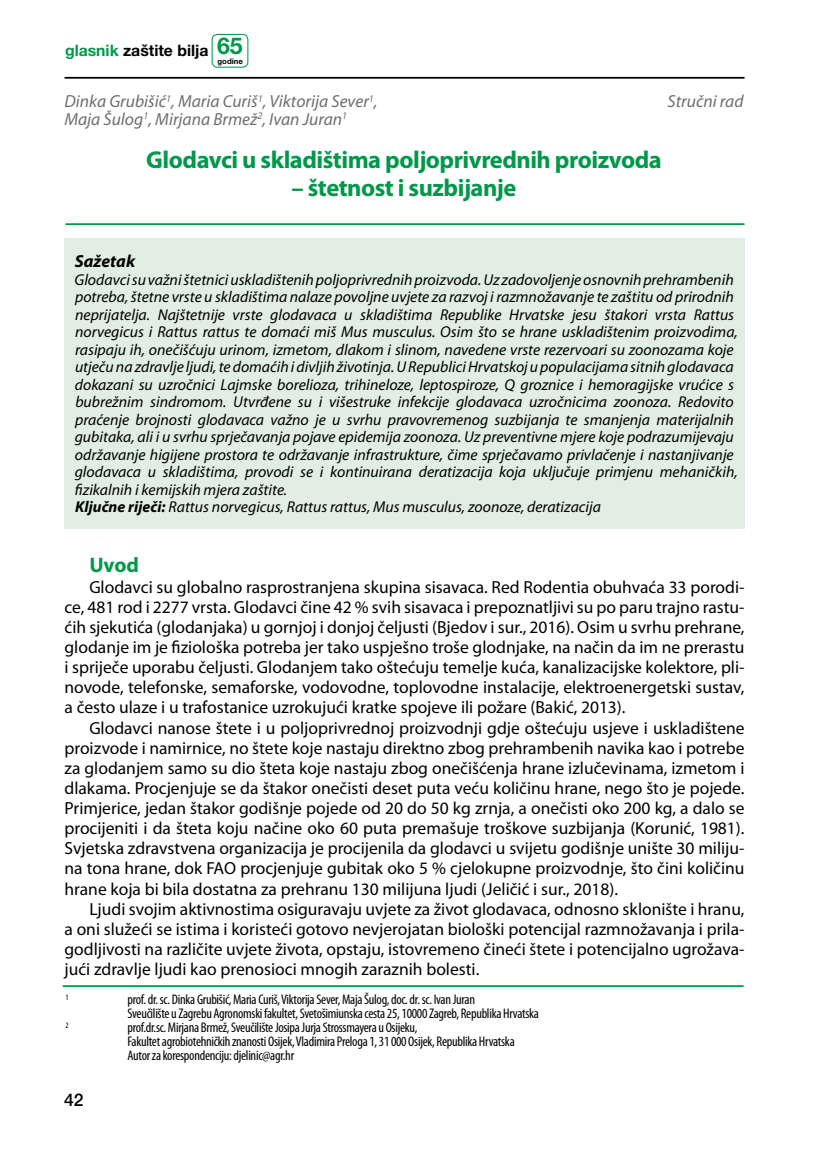
<style>
.page{position:relative;width:819px;height:1166px;background:#fff}
.page>*{position:absolute;margin:0;border:0;box-sizing:border-box;transform-origin:0 0}
.t1{font:700 24.5px "Myriad Pro";letter-spacing:-.02em;color:#00984a}
.t2{font:700 21px "Myriad Pro";color:#00984a}
.t3{font:17.5px/20.1px "Myriad Pro";color:#000;text-align:justify}
.t4{font:italic 17.5px "Myriad Pro";color:#6d6e71}
.t5{font:italic 700 17.5px "Myriad Pro";color:#000}
.t6{font:500 17.5px "Helvetica Neue LT Pro";color:#000}
.t7{font:italic 15.75px/17.5px "Myriad Pro";color:#000}
.t8{font:700 15.75px "Helvetica Neue LT Pro";color:#000}
.t9{font:condensed 14px/14px "Myriad Pro";letter-spacing:-.02em;color:#000}
.t10{font:condensed 8.22px "Myriad Pro";color:#000}
.t11{font:700 7.7px "Helvetica Neue LT Pro";color:#000}
.s1{color:#00984a}
.s2{font-size:23.1px;color:#00984a}
.s3{font-weight:700}
</style>
<div class="page">
<hr style="left:64px;top:77px;width:680px;height:2px;background:#000">
<div style="left:211px;top:34px;width:37px;height:34px;border:1px solid #00984a;border-radius:5px"></div>
<hr style="left:65px;top:223px;width:679px;height:2px;background:#00984a">
<div style="left:64px;top:238px;width:680px;height:290px;background:#e0eee4"></div>
<hr style="left:63px;top:985px;width:680px;height:2px;background:#00984a">
<p class="t8" style="left:65px;top:41px;width:179px"><span class="s1">glasnik</span> zaštite bilja <span class="s2">65</span></p>
<p class="t11" style="left:217px;top:56px;width:27px">godine</p>
<p class="t4" style="left:64px;top:91px;width:314px">Dinka Grubišić<sup>1</sup>, Maria Curiš<sup>1</sup>, Viktorija Sever<sup>1</sup>,</p>
<p class="t4" style="left:667px;top:91px;width:77px">Stručni rad</p>
<p class="t4" style="left:64px;top:108px;width:284px">Maja Šulog<sup>1</sup>, Mirjana Brmež<sup>2</sup>, Ivan Juran<sup>1</sup></p>
<h1 class="t1" style="left:146px;top:144px;width:517px">Glodavci u skladištima poljoprivrednih proizvoda</h1>
<h1 class="t1" style="left:291px;top:172px;width:226px">– štetnost i suzbijanje</h1>
<p class="t5" style="left:75px;top:250px;width:62px">Sažetak</p>
<p class="t7" style="left:75px;top:270px;width:664px">Glodavci su važni štetnici uskladištenih poljoprivrednih proizvoda. Uz zadovoljenje osnovnih prehrambenih potreba, štetne vrste u skladištima nalaze povoljne uvjete za razvoj i razmnožavanje te zaštitu od prirodnih neprijatelja. Najštetnije vrste glodavaca u skladištima Republike Hrvatske jesu štakori vrsta Rattus norvegicus i Rattus rattus te domaći miš Mus musculus. Osim što se hrane uskladištenim proizvodima, rasipaju ih, onečišćuju urinom, izmetom, dlakom i slinom, navedene vrste rezervoari su zoonozama koje utječu na zdravlje ljudi, te domaćih i divljih životinja. U Republici Hrvatskoj u populacijama sitnih glodavaca dokazani su uzročnici Lajmske borelioza, trihineloze, leptospiroze, Q groznice i hemoragijske vrućice s bubrežnim sindromom. Utvrđene su i višestruke infekcije glodavaca uzročnicima zoonoza. Redovito praćenje brojnosti glodavaca važno je u svrhu pravovremenog suzbijanja te smanjenja materijalnih gubitaka, ali i u svrhu sprječavanja pojave epidemija zoonoza. Uz preventivne mjere koje podrazumijevaju održavanje higijene prostora te održavanje infrastrukture, čime sprječavamo privlačenje i nastanjivanje glodavaca u skladištima, provodi se i kontinuirana deratizacija koja uključuje primjenu mehaničkih, fizikalnih i kemijskih mjera zaštite.<br><span class="s3">Ključne riječi:</span> Rattus norvegicus, Rattus rattus, Mus musculus, zoonoze, deratizacija</p>
<p class="t2" style="left:89px;top:552px;width:51px">Uvod</p>
<p class="t3" style="left:64px;top:576px;width:681px;text-indent:25px">Glodavci su globalno rasprostranjena skupina sisavaca. Red Rodentia obuhvaća 33 porodi&shy;ce, 481 rod i 2277 vrsta. Glodavci čine 42 % svih sisavaca i prepoznatljivi su po paru trajno rastu&shy;ćih sjekutića (glodanjaka) u gornjoj i donjoj čeljusti (Bjedov i sur., 2016). Osim u svrhu prehrane, glodanje im je fiziološka potreba jer tako uspješno troše glodnjake, na način da im ne prerastu i spriječe uporabu čeljusti. Glodanjem tako oštećuju temelje kuća, kanalizacijske kolektore, pli&shy;novode, telefonske, semaforske, vodovodne, toplovodne instalacije, elektroenergetski sustav, a često ulaze i u trafostanice uzrokujući kratke spojeve ili požare (Bakić, 2013).</p>
<p class="t3" style="left:64px;top:717px;width:681px;text-indent:25px">Glodavci nanose štete i u poljoprivrednoj proizvodnji gdje oštećuju usjeve i uskladištene proizvode i namirnice, no štete koje nastaju direktno zbog prehrambenih navika kao i potrebe za glodanjem samo su dio šteta koje nastaju zbog onečišćenja hrane izlučevinama, izmetom i dlakama. Procjenjuje se da štakor onečisti deset puta veću količinu hrane, nego što je pojede.<br>Primjerice, jedan štakor godišnje pojede od 20 do 50 kg zrnja, a onečisti oko 200 kg, a dalo se procijeniti i da šteta koju načine oko 60 puta premašuje troškove suzbijanja (Korunić, 1981).<br>Svjetska zdravstvena organizacija je procijenila da glodavci u svijetu godišnje unište 30 miliju&shy;na tona hrane, dok FAO procjenjuje gubitak oko 5 % cjelokupne proizvodnje, što čini količinu hrane koja bi bila dostatna za prehranu 130 milijuna ljudi (Jeličić i sur., 2018).</p>
<p class="t3" style="left:64px;top:898px;width:681px;text-indent:25px">Ljudi svojim aktivnostima osiguravaju uvjete za život glodavaca, odnosno sklonište i hranu, a oni služeći se istima i koristeći gotovo nevjerojatan biološki potencijal razmnožavanja i prila&shy;godljivosti na različite uvjete života, opstaju, istovremeno čineći štete i potencijalno ugrožava&shy;jući zdravlje ljudi kao prenosioci mnogih zaraznih bolesti.</p>
<p class="t10" style="left:65px;top:992px;width:5px">1</p>
<p class="t9" style="left:127px;top:992px;width:413px">prof. dr. sc. Dinka Grubišić, Maria Curiš, Viktorija Sever, Maja Šulog, doc. dr. sc. Ivan Juran<br>Sveučilište u Zagrebu Agronomski fakultet, Svetošimiunska cesta 25, 10000 Zagreb, Republika Hrvatska</p>
<p class="t10" style="left:66px;top:1020px;width:5px">2</p>
<p class="t9" style="left:127px;top:1020px;width:389px">prof.dr.sc. Mirjana Brmež, Sveučilište Josipa Jurja Strossmayera u Osijeku,<br>Fakultet agrobiotehničkih znanosti Osijek, Vladimira Preloga 1, 31 000 Osijek, Republika Hrvatska<br>Autor za korespondenciju: djelinic@agr.hr</p>
<p class="t6" style="left:64px;top:1090px;width:21px">42</p>
</div>
